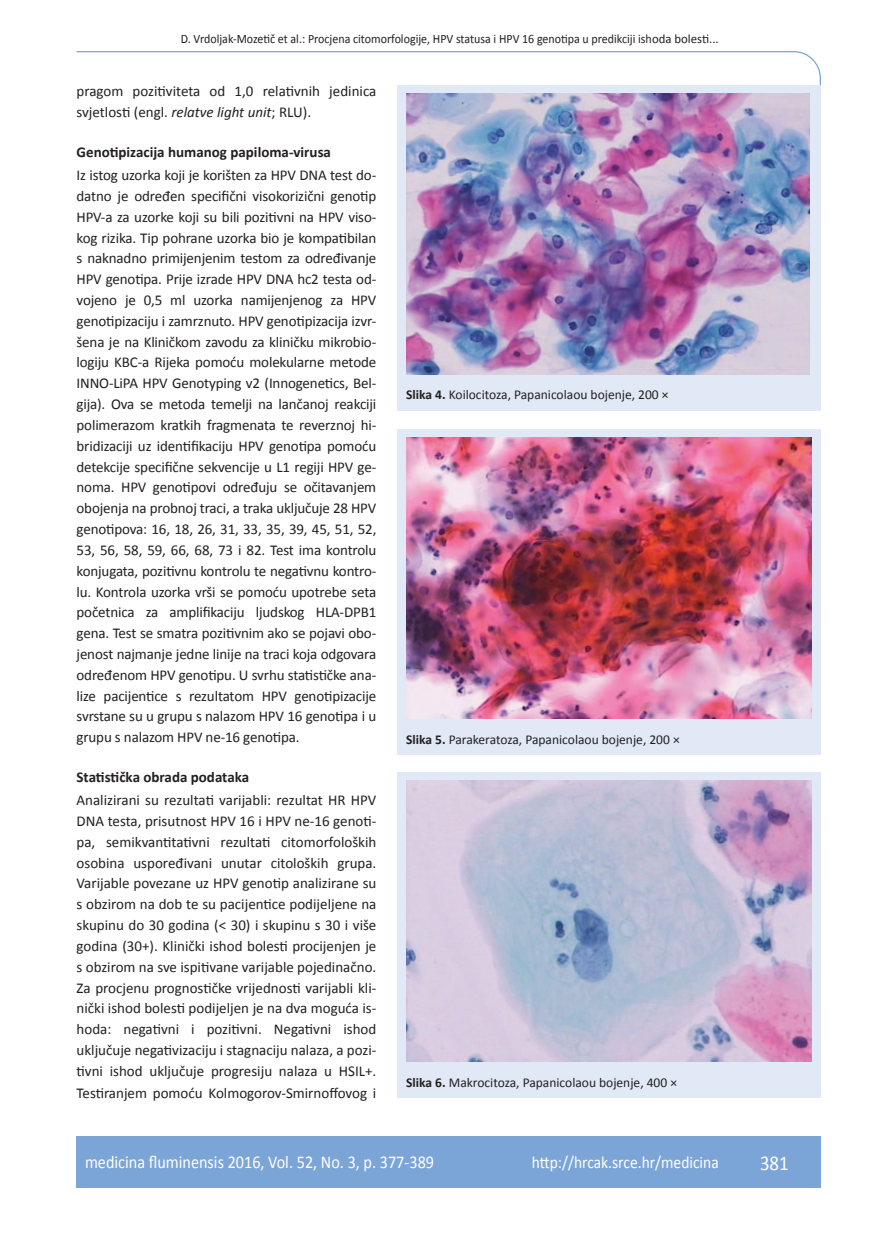
<style>
.page{position:relative;width:872px;height:1234px;background:#fff}
.page>*{position:absolute;margin:0;border:0;box-sizing:border-box;transform-origin:0 0}
.t1{font:21px "Calibri";color:#fff;scale:.9 1}
.t2{font:18px "Calibri";color:#fff;scale:.9 1}
.t3{font:17.25px "Calibri";color:#fff;scale:.9 1}
.t4{font:15px/20.9px "Calibri";letter-spacing:-.005em;color:#231f20;text-align:justify}
.t5{font:700 15px "Calibri";color:#231f20}
.t6{font:13.5px "Calibri";color:#231f20}
.t7{font:12.75px "Calibri";color:#231f20;scale:.94 1}
.s1{font-style:italic}
.s2{font-weight:700}
</style>
<div class="page">
<svg style="left:76px;top:51px;width:745px;height:275px"></svg>
<div style="left:77px;top:1135px;width:744px;height:51px;background:#7ca5d7"></div>
<div style="left:398px;top:85px;width:423px;height:325px;background:#e1e9f6"></div>
<img style="left:406px;top:94px;width:403px;height:280px">
<div style="left:398px;top:429px;width:423px;height:325px;background:#e1e9f6"></div>
<img style="left:406px;top:438px;width:405px;height:280px">
<div style="left:398px;top:772px;width:423px;height:325px;background:#e1e9f6"></div>
<img style="left:406px;top:780px;width:405px;height:281px">
<p class="t7" style="left:181px;top:30px;width:574px">D. Vrdoljak-Mozetič et al.: Procjena citomorfologije, HPV statusa i HPV 16 genotipa u predikciji ishoda bolesti...</p>
<p class="t4" style="left:77px;top:80px;width:301px">pragom pozitiviteta od 1,0 relativnih jedinica svjetlosti (engl. <span class="s1">relatve light unit</span>; RLU).</p>
<p class="t5" style="left:77px;top:142px;width:256px">Genotipizacija humanog papiloma-virusa</p>
<p class="t4" style="left:77px;top:164px;width:301px">Iz istog uzorka koji je korišten za HPV DNA test do&shy;datno je određen specifični visokorizični genotip HPV-a za uzorke koji su bili pozitivni na HPV viso&shy;kog rizika. Tip pohrane uzorka bio je kompatibilan s naknadno primijenjenim testom za određivanje HPV genotipa. Prije izrade HPV DNA hc2 testa od&shy;vojeno je 0,5 ml uzorka namijenjenog za HPV genotipizaciju i zamrznuto. HPV genotipizacija izvr&shy;šena je na Kliničkom zavodu za kliničku mikrobio&shy;logiju KBC-a Rijeka pomoću molekularne metode INNO-LiPA HPV Genotyping v2 (Innogenetics, Bel&shy;gija). Ova se metoda temelji na lančanoj reakciji polimerazom kratkih fragmenata te reverznoj hi&shy;bridizaciji uz identifikaciju HPV genotipa pomoću detekcije specifične sekvencije u L1 regiji HPV ge&shy;noma. HPV genotipovi određuju se očitavanjem obojenja na probnoj traci, a traka uključuje 28 HPV genotipova: 16, 18, 26, 31, 33, 35, 39, 45, 51, 52, 53, 56, 58, 59, 66, 68, 73 i 82. Test ima kontrolu konjugata, pozitivnu kontrolu te negativnu kontro&shy;lu. Kontrola uzorka vrši se pomoću upotrebe seta početnica za amplifikaciju ljudskog HLA-DPB1 gena. Test se smatra pozitivnim ako se pojavi obo&shy;jenost najmanje jedne linije na traci koja odgovara određenom HPV genotipu. U svrhu statističke ana&shy;lize pacijentice s rezultatom HPV genotipizacije svrstane su u grupu s nalazom HPV 16 genotipa i u grupu s nalazom HPV ne-16 genotipa.</p>
<p class="t5" style="left:77px;top:767px;width:174px">Statistička obrada podataka</p>
<p class="t4" style="left:77px;top:788px;width:301px">Analizirani su rezultati varijabli: rezultat HR HPV DNA testa, prisutnost HPV 16 i HPV ne-16 genoti&shy;pa, semikvantitativni rezultati citomorfoloških osobina uspoređivani unutar citoloških grupa.<br>Varijable povezane uz HPV genotip analizirane su s obzirom na dob te su pacijentice podijeljene na skupinu do 30 godina (&lt; 30) i skupinu s 30 i više godina (30+). Klinički ishod bolesti procijenjen je s obzirom na sve ispitivane varijable pojedinačno.<br>Za procjenu prognostičke vrijednosti varijabli kli&shy;nički ishod bolesti podijeljen je na dva moguća is&shy;hoda: negativni i pozitivni. Negativni ishod uključuje negativizaciju i stagnaciju nalaza, a pozi&shy;tivni ishod uključuje progresiju nalaza u HSIL+.<br>Testiranjem pomoću Kolmogorov-Smirnoffovog i</p>
<p class="t6" style="left:406px;top:386px;width:264px"><span class="s2">Slika 4.</span> Koilocitoza, Papanicolaou bojenje, 200 ×</p>
<p class="t6" style="left:406px;top:730px;width:275px"><span class="s2">Slika 5.</span> Parakeratoza, Papanicolaou bojenje, 200 ×</p>
<p class="t6" style="left:406px;top:1073px;width:272px"><span class="s2">Slika 6.</span> Makrocitoza, Papanicolaou bojenje, 400 ×</p>
<p class="t2" style="left:85px;top:1150px;width:389px">medicina fluminensis 2016, Vol. 52, No. 3, p. 377-389</p>
<p class="t3" style="left:532px;top:1151px;width:209px">http://hrcak.srce.hr/medicina</p>
<h1 class="t1" style="left:760px;top:1149px;width:33px">381</h1>
</div>
